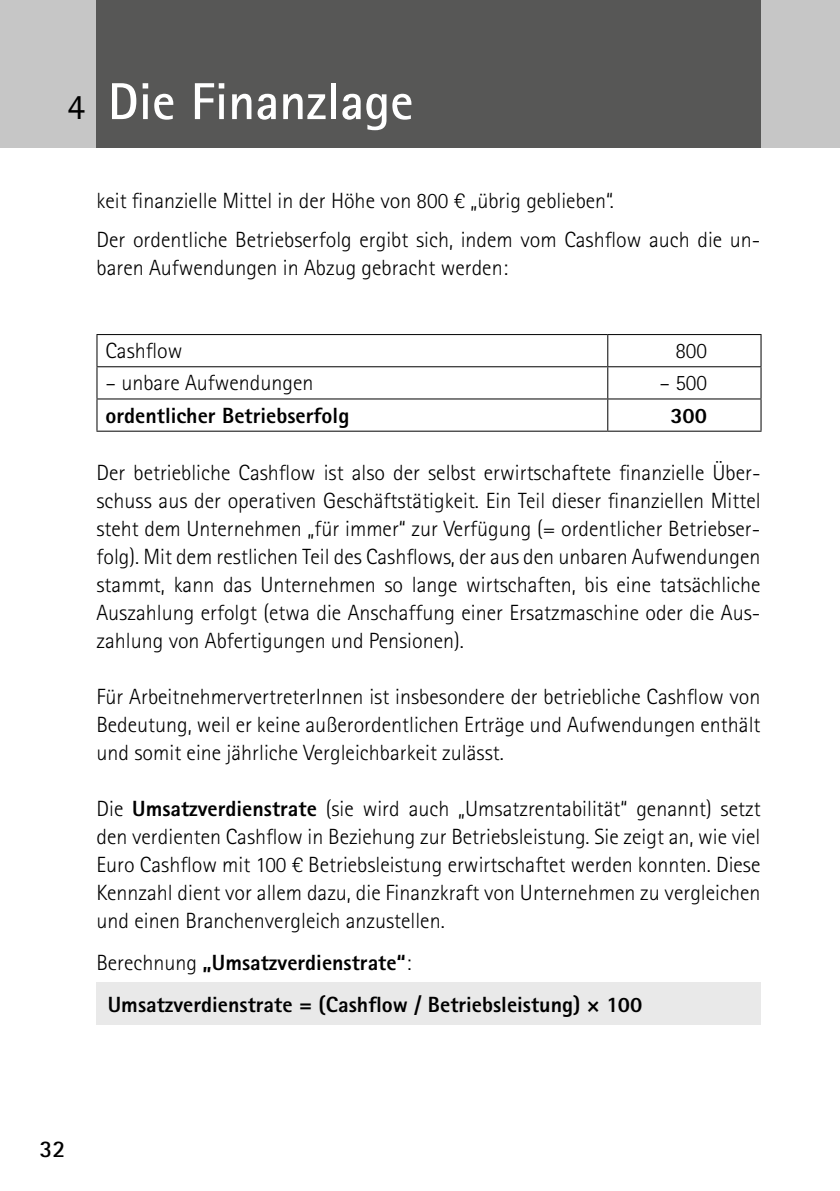
<style>
.page{position:relative;width:840px;height:1191px;background:#fff}
.page>*{position:absolute;margin:0;border:0;box-sizing:border-box;transform-origin:0 0}
.t1{font:700 52px "Rotis Sans Serif Std";color:#fff}
.t2{font:700 24px "Rotis Sans Serif Std";color:#000}
.t3{font:300 22px/28px "Rotis Sans Serif Std";color:#000;text-align:justify}
.t4{font:800 22px/41.6px "Rotis Sans Serif Std";color:#000}
.s1{font-weight:400;font-size:36px;color:#000}
.s2{font-weight:800}
.s3{font-weight:300}
</style>
<div class="page">
<div style="left:0;top:0;width:839px;height:147px;background:#c6c6c6"></div>
<div style="left:96px;top:0;width:664px;height:147px;background:#575756"></div>
<svg style="left:97px;top:399px;width:663px;height:32px"></svg>
<hr style="left:96px;top:334px;width:511px;height:1px;background:#000">
<hr style="left:96px;top:335px;width:1px;height:31px;background:#000">
<hr style="left:607px;top:334px;width:154px;height:1px;background:#000">
<hr style="left:607px;top:335px;width:1px;height:31px;background:#000">
<hr style="left:760px;top:335px;width:1px;height:31px;background:#000">
<hr style="left:96px;top:366px;width:511px;height:1px;background:#000">
<hr style="left:96px;top:367px;width:1px;height:31px;background:#000">
<hr style="left:607px;top:366px;width:154px;height:1px;background:#000">
<hr style="left:607px;top:367px;width:1px;height:31px;background:#000">
<hr style="left:760px;top:367px;width:1px;height:31px;background:#000">
<hr style="left:96px;top:398px;width:511px;height:1px;background:#000">
<hr style="left:96px;top:399px;width:1px;height:32px;background:#000">
<hr style="left:607px;top:398px;width:154px;height:1px;background:#000">
<hr style="left:607px;top:399px;width:1px;height:32px;background:#000">
<hr style="left:760px;top:399px;width:1px;height:32px;background:#000">
<hr style="left:96px;top:431px;width:511px;height:1px;background:#000">
<hr style="left:607px;top:431px;width:154px;height:1px;background:#000">
<div style="left:96px;top:982px;width:664px;height:43px;background:#e9e9e9"></div>
<h1 class="t1" style="left:67px;top:69px;width:347px"><span class="s1">4</span> Die Finanzlage</h1>
<p class="t3" style="left:96px;top:181px;width:665px;line-height:39.4px">keit finanzielle Mittel in der Höhe von 800 € „übrig geblieben“.<br>Der ordentliche Betriebserfolg ergibt sich, indem vom Cashflow auch die un-</p>
<p class="t3" style="left:96px;top:254px;width:413px">baren Aufwendungen in Abzug gebracht werden:</p>
<p class="t3" style="left:105px;top:337px;width:78px">Cashflow</p>
<p class="t3" style="left:675px;top:337px;width:33px">800</p>
<p class="t3" style="left:105px;top:369px;width:209px">– unbare Aufwendungen</p>
<p class="t3" style="left:659px;top:369px;width:49px">– 500</p>
<p class="t4" style="left:105px;top:394px;width:245px">ordentlicher Betriebserfolg</p>
<p class="t4" style="left:670px;top:394px;width:38px">300</p>
<p class="t3" style="left:96px;top:458px;width:665px">Der betriebliche Cashflow ist also der selbst erwirtschaftete finanzielle Über&shy;schuss aus der operativen Geschäftstätigkeit. Ein Teil dieser finanziellen Mittel steht dem Unternehmen „für immer“ zur Verfügung (= ordentlicher Betriebser&shy;folg). Mit dem restlichen Teil des Cashflows, der aus den unbaren Aufwendungen stammt, kann das Unternehmen so lange wirtschaften, bis eine tatsächliche Auszahlung erfolgt (etwa die Anschaffung einer Ersatzmaschine oder die Aus&shy;zahlung von Abfertigungen und Pensionen).</p>
<p class="t3" style="left:96px;top:682px;width:665px">Für ArbeitnehmervertreterInnen ist insbesondere der betriebliche Cashflow von Bedeutung, weil er keine außerordentlichen Erträge und Aufwendungen enthält und somit eine jährliche Vergleichbarkeit zulässt.</p>
<p class="t3" style="left:96px;top:794px;width:665px">Die <span class="s2">Umsatzverdienstrate</span> (sie wird auch „Umsatzrentabilität“ genannt) setzt den verdienten Cashflow in Beziehung zur Betriebsleistung. Sie zeigt an, wie viel Euro Cashflow mit 100 € Betriebsleistung erwirtschaftet werden konnten. Diese Kennzahl dient vor allem dazu, die Finanzkraft von Unternehmen zu vergleichen und einen Branchenvergleich anzustellen.</p>
<p class="t4" style="left:108px;top:941px;width:536px;text-indent:-11px"><span class="s3">Berechnung</span> „Umsatzverdienstrate“<span class="s3">:<br></span>Umsatzverdienstrate = (Cashflow / Betriebsleistung) × 100</p>
<p class="t2" style="left:40px;top:1133px;width:27px">32</p>
</div>
